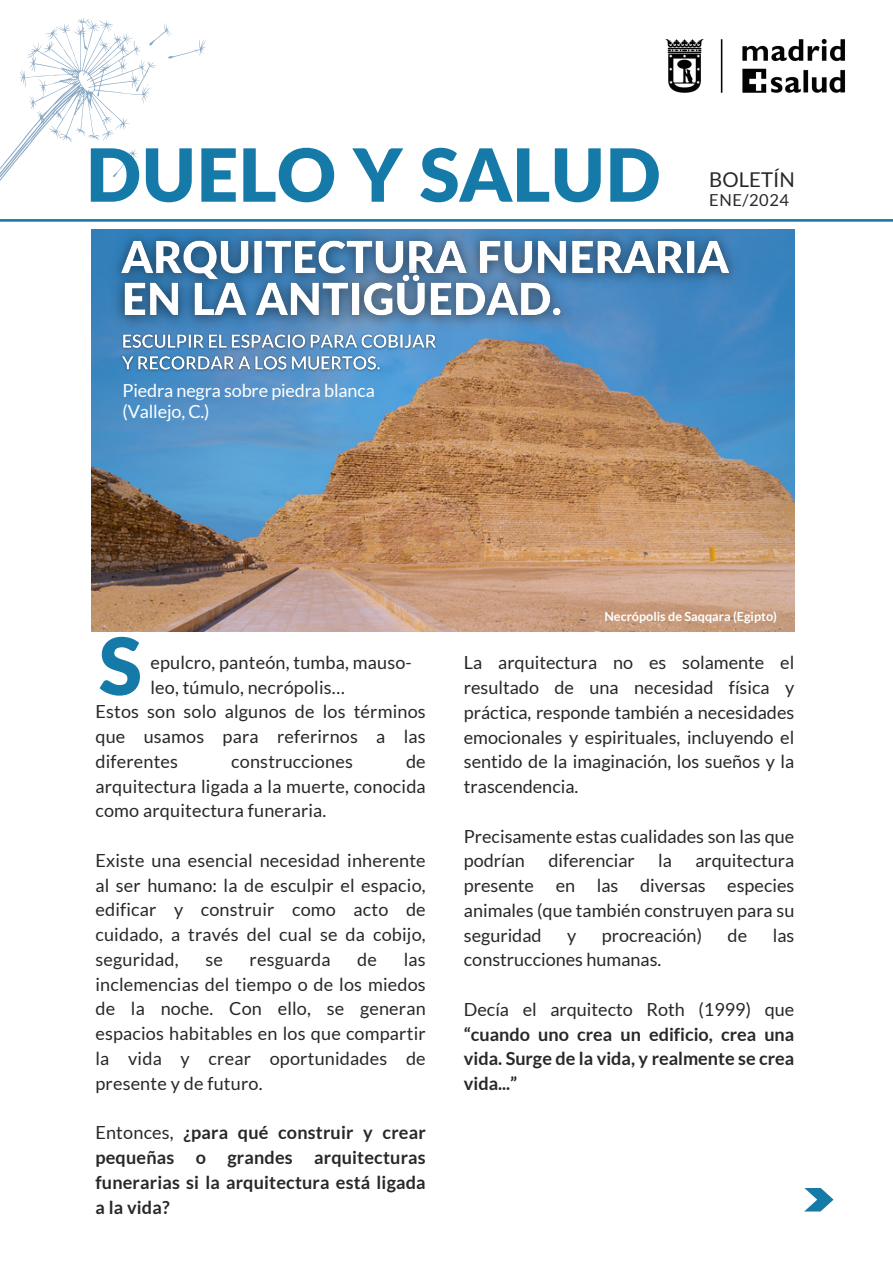
<style>
.page{position:relative;width:893px;height:1264px;background:#fff}
.page>*{position:absolute;margin:0;border:0;box-sizing:border-box;transform-origin:0 0}
.t1{font:900 78.9px "Lato Latin";color:#157aa8}
.t2{font:900 73.2px "Lato Latin";color:#157aa8}
.t3{font:20.4px "Lato";color:#282828}
.t4{font:18px/24.8px "Lato";letter-spacing:.01em;color:#282828;text-align:justify}
.t5{font:700 18px/24.8px "Lato";letter-spacing:.005em;color:#282828;text-align:justify}
.t6{font:18px "Lato";letter-spacing:-.01em;color:#fff}
.t7{font:16.5px "Lato";letter-spacing:.03em;color:#282828}
.t8{font:700 12.6px "Lato";color:#fff}
.s1{font-weight:400}
</style>
<div class="page">
<img style="left:91px;top:275px;width:703px;height:356px">
<svg style="left:0;top:18px;width:892px;height:257px"></svg>
<svg style="left:804px;top:1188px;width:29px;height:23px"></svg>
<img style="left:102px;top:223px;width:647px;height:115px">
<img style="left:117px;top:329px;width:324px;height:47px">
<h5 class="t2" style="left:86px;top:143px;width:576px">DUELO Y SALUD</h5>
<p class="t3" style="left:709px;top:166px;width:87px">BOLETÍN</p>
<p class="t7" style="left:709px;top:189px;width:81px">ENE/2024</p>
<h5 class="t6" style="left:122px;top:379px;width:254px">Piedra negra sobre piedra blanca</h5>
<h5 class="t6" style="left:122px;top:400px;width:89px">(Vallejo, C.)</h5>
<p class="t1" style="left:98px;top:631px;width:45px">S</p>
<h1 class="t4" style="left:150px;top:649px;width:263px">epulcro, panteón, tumba, mauso-</h1>
<h1 class="t4" style="left:150px;top:674px;width:196px">leo, túmulo, necrópolis…</h1>
<h1 class="t4" style="left:95px;top:699px;width:332px">Estos son solo algunos de los términos</h1>
<h1 class="t4" style="left:95px;top:723px;width:332px">que usamos para referirnos a las</h1>
<h1 class="t4" style="left:95px;top:748px;width:84px">diferentes</h1>
<h1 class="t4" style="left:231px;top:748px;width:123px">construcciones</h1>
<h1 class="t4" style="left:95px;top:748px;width:332px;text-indent:310px">de arquitectura ligada a la muerte, conocida como arquitectura funeraria.</h1>
<h3 class="t4" style="left:95px;top:847px;width:332px">Existe una esencial necesidad inherente al ser humano: la de esculpir el espacio, edificar y construir como acto de cuidado, a través del cual se da cobijo, seguridad,</h3>
<h3 class="t4" style="left:95px;top:946px;width:332px;text-indent:308px">las inclemencias del tiempo o de los miedos de la noche. Con ello, se generan espacios habitables en los que compartir la vida y crear oportunidades de presente y de futuro.</h3>
<p class="t5" style="left:95px;top:1119px;width:332px"><span class="s1">Entonces,</span> ¿para qué construir y crear pequeñas o grandes arquitecturas funerarias si la arquitectura está ligada a la vida?</p>
<h3 class="t4" style="left:205px;top:946px;width:19px">se</h3>
<h3 class="t4" style="left:249px;top:946px;width:82px">resguarda</h3>
<h3 class="t4" style="left:357px;top:946px;width:21px">de</h3>
<h5 class="t8" style="left:604px;top:608px;width:174px">Necrópolis de Saqqara (Egipto)</h5>
<p class="t4" style="left:464px;top:650px;width:332px">La arquitectura no es solamente el resultado de una necesidad física y práctica, responde también a necesidades emocionales y espirituales, incluyendo el sentido de la imaginación, los sueños y la trascendencia.</p>
<h5 class="t4" style="left:464px;top:823px;width:332px">Precisamente estas cualidades son las que podrían</h5>
<h5 class="t4" style="left:548px;top:848px;width:88px">diferenciar</h5>
<h5 class="t4" style="left:658px;top:848px;width:15px">la</h5>
<h5 class="t4" style="left:464px;top:848px;width:332px;text-indent:231px">arquitectura presente en las diversas especies animales (que también construyen para su seguridad</h5>
<h5 class="t4" style="left:567px;top:922px;width:11px">y</h5>
<h5 class="t4" style="left:602px;top:922px;width:102px">procreación)</h5>
<h5 class="t4" style="left:727px;top:922px;width:21px">de</h5>
<h5 class="t4" style="left:772px;top:922px;width:23px">las</h5>
<h5 class="t4" style="left:464px;top:947px;width:199px">construcciones humanas.</h5>
<h5 class="t5" style="left:464px;top:996px;width:332px"><span class="s1">Decía el arquitecto Roth (1999) que </span>“cuando uno crea un edificio, crea una vida. Surge de la vida, y realmente se crea vida...”</h5>
</div>
